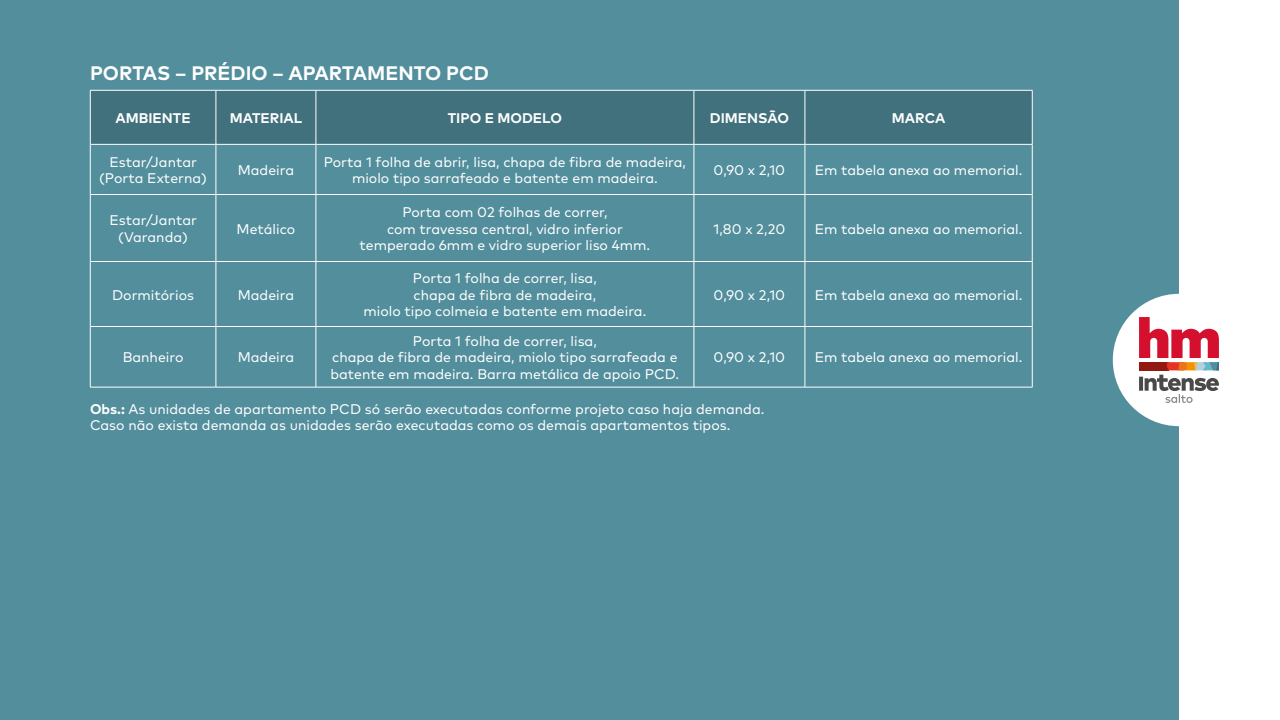
<style>
.page{position:relative;width:1280px;height:720px;background:#528e9c}
.page>*{position:absolute;margin:0;border:0;box-sizing:border-box;transform-origin:0 0}
.t1{font:700 19.55px "Mark Pro";color:#fff}
.t2{font:14px/16.8px "Mark Pro";color:#fff;text-align:center}
.t3{font:700 14px "Mark Pro";color:#fff}
.s1{font-weight:700}
</style>
<div class="page">
<div style="left:1179px;top:0;width:101px;height:720px;background:#fff"></div>
<div style="left:1113px;top:294px;width:132px;height:132px;background:#fff;border-radius:50%"></div>
<svg style="left:1139px;top:317px;width:80px;height:86px"></svg>
<div style="left:91px;top:91px;width:941px;height:53px;background:#40717c"></div>
<hr style="left:90px;top:90px;width:126px;height:1px;background:#fff">
<hr style="left:90px;top:91px;width:1px;height:53px;background:#fff">
<hr style="left:216px;top:90px;width:100px;height:1px;background:#fff">
<hr style="left:316px;top:90px;width:378px;height:1px;background:#fff">
<hr style="left:694px;top:90px;width:111px;height:1px;background:#fff">
<hr style="left:805px;top:90px;width:228px;height:1px;background:#fff">
<hr style="left:1032px;top:91px;width:1px;height:53px;background:#fff">
<hr style="left:90px;top:144px;width:1px;height:50px;background:#fff">
<hr style="left:1032px;top:144px;width:1px;height:50px;background:#fff">
<hr style="left:90px;top:194px;width:1px;height:68px;background:#fff">
<hr style="left:1032px;top:194px;width:1px;height:68px;background:#fff">
<hr style="left:90px;top:262px;width:1px;height:64px;background:#fff">
<hr style="left:1032px;top:262px;width:1px;height:64px;background:#fff">
<hr style="left:90px;top:327px;width:1px;height:60px;background:#fff">
<hr style="left:1032px;top:327px;width:1px;height:60px;background:#fff">
<hr style="left:90px;top:387px;width:126px;height:1px;background:#fff">
<hr style="left:316px;top:387px;width:378px;height:1px;background:#fff">
<hr style="left:694px;top:387px;width:111px;height:1px;background:#fff">
<hr style="left:805px;top:387px;width:228px;height:1px;background:#fff">
<hr style="left:216px;top:91px;width:1px;height:53px;background:#fff">
<hr style="left:316px;top:91px;width:1px;height:53px;background:#fff">
<hr style="left:694px;top:91px;width:1px;height:53px;background:#fff">
<hr style="left:805px;top:91px;width:1px;height:53px;background:#fff">
<hr style="left:91px;top:144px;width:125px;height:1px;background:#fff">
<hr style="left:216px;top:144px;width:100px;height:1px;background:#fff">
<hr style="left:216px;top:145px;width:1px;height:49px;background:#fff">
<hr style="left:316px;top:144px;width:378px;height:1px;background:#fff">
<hr style="left:316px;top:145px;width:1px;height:49px;background:#fff">
<hr style="left:694px;top:144px;width:111px;height:1px;background:#fff">
<hr style="left:694px;top:145px;width:1px;height:49px;background:#fff">
<hr style="left:805px;top:144px;width:227px;height:1px;background:#fff">
<hr style="left:805px;top:145px;width:1px;height:49px;background:#fff">
<hr style="left:91px;top:194px;width:125px;height:1px;background:#fff">
<hr style="left:216px;top:194px;width:100px;height:1px;background:#fff">
<hr style="left:216px;top:195px;width:1px;height:66px;background:#fff">
<hr style="left:316px;top:194px;width:378px;height:1px;background:#fff">
<hr style="left:316px;top:195px;width:1px;height:66px;background:#fff">
<hr style="left:694px;top:194px;width:111px;height:1px;background:#fff">
<hr style="left:694px;top:195px;width:1px;height:66px;background:#fff">
<hr style="left:805px;top:194px;width:227px;height:1px;background:#fff">
<hr style="left:805px;top:195px;width:1px;height:66px;background:#fff">
<hr style="left:91px;top:261px;width:125px;height:1px;background:#fff">
<hr style="left:216px;top:261px;width:100px;height:1px;background:#fff">
<hr style="left:216px;top:262px;width:1px;height:64px;background:#fff">
<hr style="left:316px;top:261px;width:378px;height:1px;background:#fff">
<hr style="left:316px;top:262px;width:1px;height:64px;background:#fff">
<hr style="left:694px;top:261px;width:111px;height:1px;background:#fff">
<hr style="left:694px;top:262px;width:1px;height:64px;background:#fff">
<hr style="left:805px;top:261px;width:227px;height:1px;background:#fff">
<hr style="left:805px;top:262px;width:1px;height:64px;background:#fff">
<hr style="left:91px;top:326px;width:125px;height:1px;background:#fff">
<hr style="left:216px;top:326px;width:100px;height:1px;background:#fff">
<hr style="left:216px;top:327px;width:1px;height:60px;background:#fff">
<hr style="left:316px;top:326px;width:378px;height:1px;background:#fff">
<hr style="left:316px;top:327px;width:1px;height:60px;background:#fff">
<hr style="left:694px;top:326px;width:111px;height:1px;background:#fff">
<hr style="left:694px;top:327px;width:1px;height:60px;background:#fff">
<hr style="left:805px;top:326px;width:227px;height:1px;background:#fff">
<hr style="left:805px;top:327px;width:1px;height:60px;background:#fff">
<hr style="left:216px;top:387px;width:100px;height:1px;background:#fff">
<h1 class="t1" style="left:90px;top:59px;width:401px">PORTAS – PRÉDIO – APARTAMENTO PCD</h1>
<p class="t3" style="left:115px;top:107px;width:77px">AMBIENTE</p>
<p class="t3" style="left:230px;top:107px;width:74px">MATERIAL</p>
<p class="t3" style="left:448px;top:107px;width:116px">TIPO E MODELO</p>
<p class="t3" style="left:710px;top:107px;width:81px">DIMENSÃO</p>
<p class="t3" style="left:892px;top:107px;width:55px">MARCA</p>
<p class="t2" style="left:99px;top:152px;width:109px">Estar/Jantar (Porta Externa)</p>
<p class="t2" style="left:238px;top:160px;width:58px">Madeira</p>
<p class="t2" style="left:324px;top:152px;width:364px">Porta 1 folha de abrir, lisa, chapa de fibra de madeira, miolo tipo sarrafeado e batente em madeira.</p>
<p class="t2" style="left:714px;top:160px;width:73px">0,90 x 2,10</p>
<p class="t2" style="left:815px;top:160px;width:209px">Em tabela anexa ao memorial.</p>
<p class="t2" style="left:109px;top:211px;width:89px">Estar/Jantar (Varanda)</p>
<p class="t2" style="left:237px;top:219px;width:60px">Metálico</p>
<p class="t2" style="left:360px;top:202px;width:292px">Porta com 02 folhas de correr,<br>com travessa central, vidro inferior temperado 6mm e vidro superior liso 4mm.</p>
<p class="t2" style="left:714px;top:219px;width:73px">1,80 x 2,20</p>
<p class="t2" style="left:815px;top:219px;width:209px">Em tabela anexa ao memorial.</p>
<p class="t2" style="left:112px;top:285px;width:84px">Dormitórios</p>
<p class="t2" style="left:238px;top:285px;width:58px">Madeira</p>
<p class="t2" style="left:123px;top:348px;width:62px">Banheiro</p>
<p class="t2" style="left:238px;top:348px;width:58px">Madeira</p>
<p class="t2" style="left:363px;top:268px;width:284px">Porta 1 folha de correr, lisa,<br>chapa de fibra de madeira,<br>miolo tipo colmeia e batente em madeira.</p>
<p class="t2" style="left:331px;top:331px;width:350px">Porta 1 folha de correr, lisa,<br>chapa de fibra de madeira, miolo tipo sarrafeada e batente em madeira. Barra metálica de apoio PCD.</p>
<p class="t2" style="left:714px;top:285px;width:73px">0,90 x 2,10</p>
<p class="t2" style="left:815px;top:285px;width:209px">Em tabela anexa ao memorial.</p>
<p class="t2" style="left:714px;top:348px;width:73px">0,90 x 2,10</p>
<p class="t2" style="left:815px;top:348px;width:209px">Em tabela anexa ao memorial.</p>
<p class="t2" style="left:90px;top:399px;width:676px;text-align:left"><span class="s1">Obs.:</span> As unidades de apartamento PCD só serão executadas conforme projeto caso haja demanda.<br>Caso não exista demanda as unidades serão executadas como os demais apartamentos tipos.</p>
</div>
